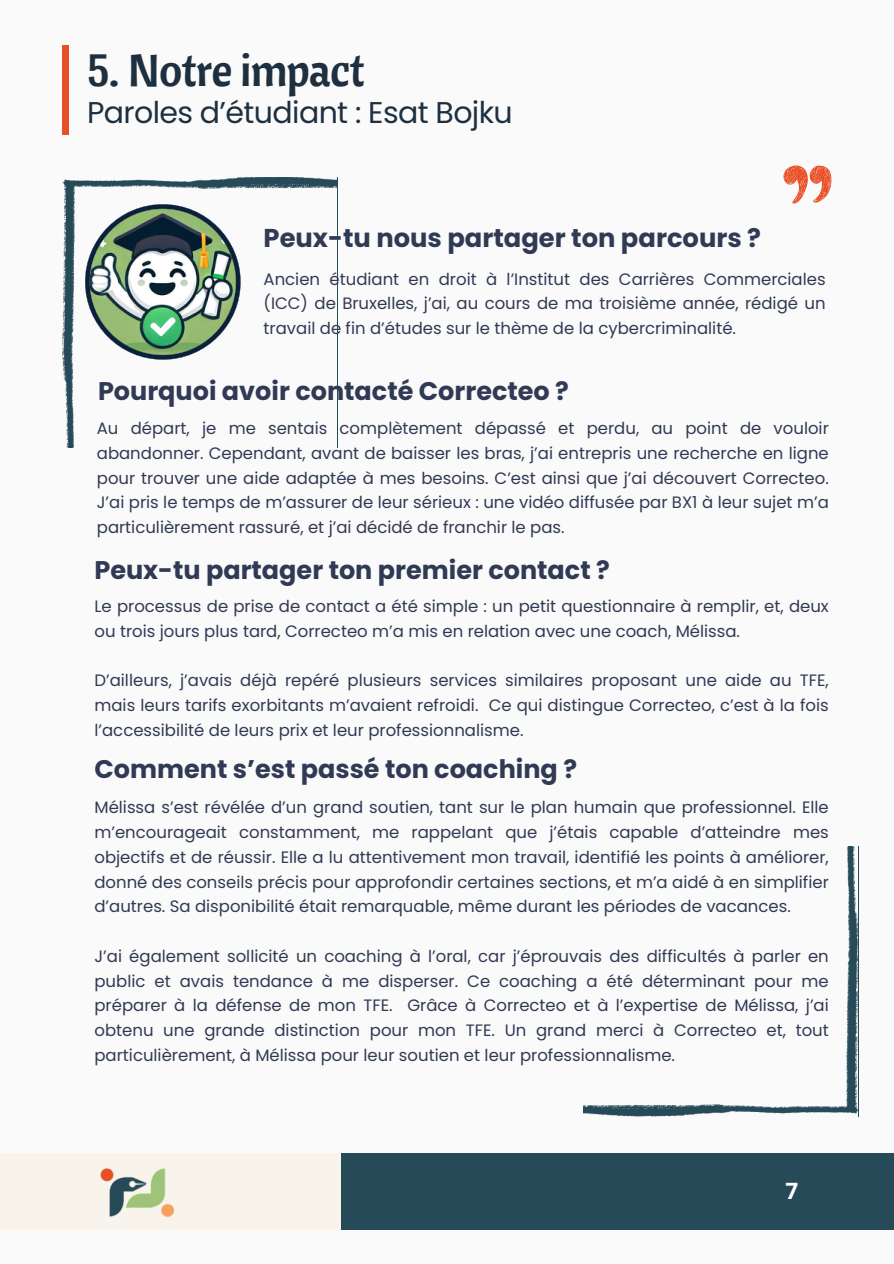
<style>
.page{position:relative;width:894px;height:1264px;background:#fff}
.page>*{position:absolute;margin:0;border:0;box-sizing:border-box;transform-origin:0 0}
.t1{font:45px "Cantora One";letter-spacing:-.02em;color:#1e3040}
.t2{font:30px "Poppins";letter-spacing:-.02em;color:#1e3040}
.t3{font:700 25.8px "Poppins";color:#313a54}
.t4{font:700 25.5px "Poppins";color:#313a54}
.t5{font:700 22.5px "Open Sans";color:#fff}
.t6{font:16.5px/24.8px "Poppins";color:#313a54;text-align:justify}
</style>
<div class="page">
<div style="left:0;top:0;width:893px;height:1263px;background:#fafafa"></div>
<div style="left:62px;top:45px;width:6px;height:90px;background:#e94e24"></div>
<div style="left:0;top:1153px;width:341px;height:77px;background:#f8f4eb"></div>
<div style="left:341px;top:1153px;width:552px;height:77px;background:#274a58"></div>
<img style="left:100px;top:1168px;width:75px;height:49px">
<svg style="left:62px;top:177px;width:275px;height:270px"></svg>
<svg style="left:583px;top:846px;width:274px;height:270px"></svg>
<svg style="left:783px;top:165px;width:49px;height:39px"></svg>
<img style="left:85px;top:204px;width:155px;height:156px">
<p class="t1" style="left:87px;top:40px;width:279px">5. Notre impact</p>
<p class="t2" style="left:87px;top:91px;width:427px">Paroles d’étudiant : Esat Bojku</p>
<p class="t3" style="left:263px;top:219px;width:499px">Peux-tu nous partager ton parcours ?</p>
<p class="t6" style="left:263px;top:266px;width:563px">Ancien étudiant en droit à l’Institut des Carrières Commerciales (ICC) de Bruxelles, j’ai, au cours de ma troisième année, rédigé un travail de fin d’études sur le thème de la cybercriminalité.</p>
<h2 class="t4" style="left:98px;top:373px;width:472px">Pourquoi avoir contacté Correcteo ?</h2>
<p class="t6" style="left:97px;top:416px;width:733px">Au départ, je me sentais complètement dépassé et perdu, au point de vouloir abandonner. Cependant, avant de baisser les bras, j’ai entrepris une recherche en ligne pour trouver une aide adaptée à mes besoins. C’est ainsi que j’ai découvert Correcteo.<br>J’ai pris le temps de m’assurer de leur sérieux : une vidéo diffusée par BX1 à leur sujet m’a particulièrement rassuré, et j’ai décidé de franchir le pas.</p>
<h2 class="t4" style="left:94px;top:552px;width:516px">Peux-tu partager ton premier contact ?</h2>
<p class="t6" style="left:94px;top:594px;width:735px">Le processus de prise de contact a été simple : un petit questionnaire à remplir, et, deux ou trois jours plus tard, Correcteo m’a mis en relation avec une coach, Mélissa.</p>
<h2 class="t6" style="left:94px;top:668px;width:735px">D’ailleurs, j’avais déjà repéré plusieurs services similaires proposant une aide au TFE, mais leurs tarifs exorbitants m’avaient refroidi. Ce qui distingue Correcteo, c’est à la fois l’accessibilité de leurs prix et leur professionnalisme.</h2>
<p class="t4" style="left:94px;top:750px;width:484px">Comment s’est passé ton coaching ?</p>
<p class="t6" style="left:94px;top:795px;width:735px">Mélissa s’est révélée d’un grand soutien, tant sur le plan humain que professionnel. Elle m’encourageait constamment, me rappelant que j’étais capable d’atteindre mes objectifs et de réussir. Elle a lu attentivement mon travail, identifié les points à améliorer, donné des conseils précis pour approfondir certaines sections, et m’a aidé à en simplifier d’autres. Sa disponibilité était remarquable, même durant les périodes de vacances.</p>
<h2 class="t6" style="left:94px;top:943px;width:735px">J’ai également sollicité un coaching à l’oral, car j’éprouvais des difficultés à parler en public et avais tendance à me disperser. Ce coaching a été déterminant pour me préparer à la défense de mon TFE. Grâce à Correcteo et à l’expertise de Mélissa, j’ai obtenu une grande distinction pour mon TFE. Un grand merci à Correcteo et, tout particulièrement, à Mélissa pour leur soutien et leur professionnalisme.</h2>
<h1 class="t5" style="left:785px;top:1175px;width:14px">7</h1>
</div>
